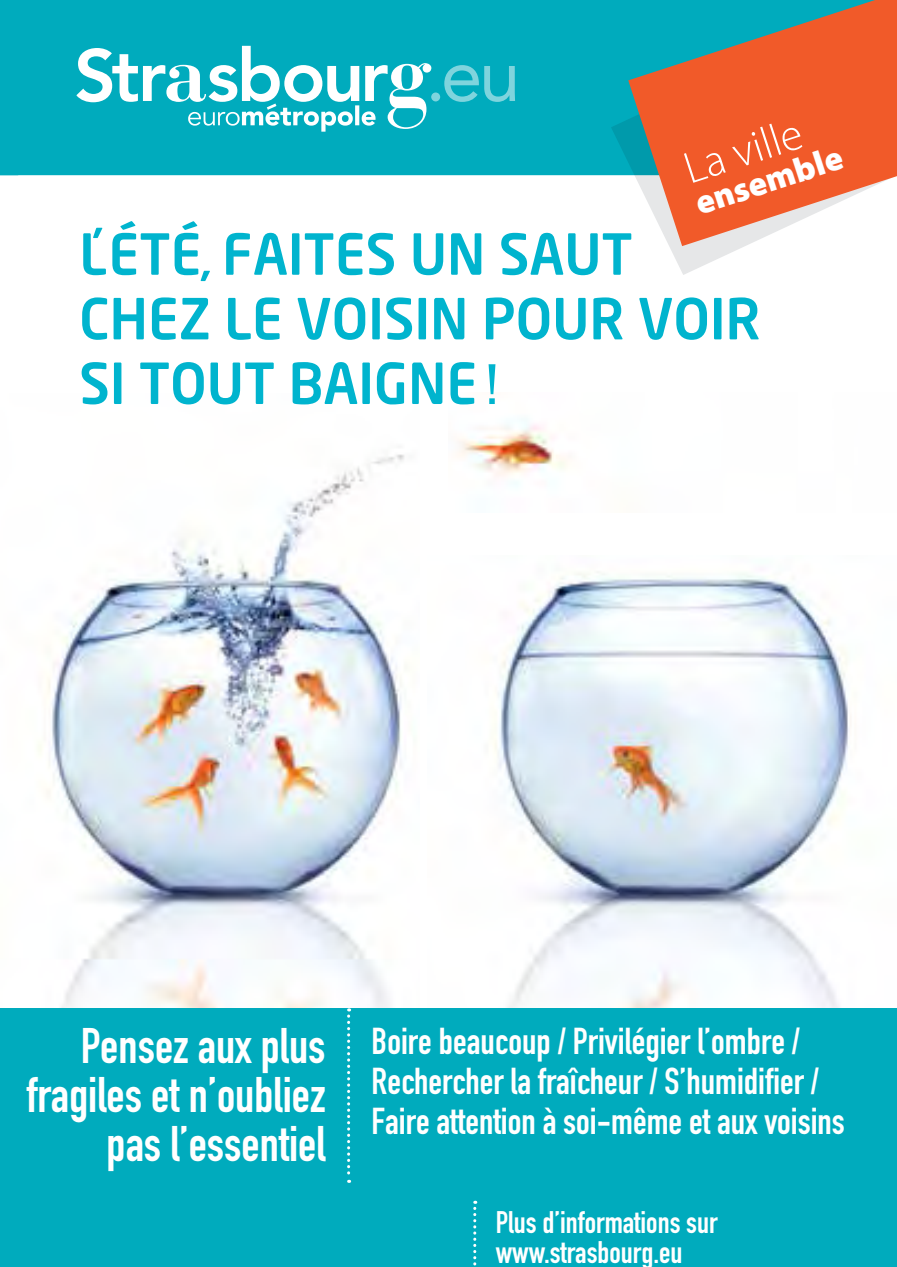
<style>
.page{position:relative;width:897px;height:1267px;background:#fff}
.page>*{position:absolute;margin:0;border:0;box-sizing:border-box;transform-origin:0 0}
.t1{font:500 55.8px/64.7px "Neo Sans";color:#00b4ce;scale:.96 1}
.t2{font:49.2px/49.2px "DIN Engschrift Alternate";color:#fff;text-align:right}
.t3{font:300 45.15px "Myriad Pro";color:#fff}
.t4{font:36.9px/40px "DIN Engschrift Alternate";color:#fff}
.t5{font:900 34.5px "Myriad Pro";color:#fff}
.t6{font:30.75px/30.8px "DIN Engschrift Alternate";color:#fff}
.s1{font-family:"DIN Engschrift Alternate";font-weight:400}
</style>
<div class="page">
<img style="left:38px;top:454px;width:367px;height:554px">
<img style="left:493px;top:573px;width:358px;height:435px">
<img style="left:458px;top:419px;width:110px;height:67px">
<div style="left:0;top:1008px;width:896px;height:258px;background:#00abbd"></div>
<svg style="left:347px;top:1008px;width:3px;height:174px"></svg>
<svg style="left:473px;top:1200px;width:3px;height:67px"></svg>
<svg style="left:93px;top:228px;width:9px;height:10px"></svg>
<svg style="left:201px;top:271px;width:9px;height:10px"></svg>
<svg style="left:120px;top:221px;width:15px;height:9px"></svg>
<svg style="left:182px;top:221px;width:15px;height:9px"></svg>
<div style="left:0;top:0;width:611px;height:175px;background:#00abbd"></div>
<svg style="left:611px;top:0;width:134px;height:275px"></svg>
<svg style="left:628px;top:0;width:268px;height:246px;background:#c78063"></svg>
<div style="left:36px;top:19px;width:519px;height:135px;background:#00abbd"></div>
<svg style="left:76px;top:46px;width:439px;height:86px"></svg>
<h1 class="t1" style="left:79px;top:226px;width:570px">LETE FAITES UN SAUT</h1>
<h1 class="t1" style="left:115px;top:226px;width:540px">ETE FAITES UN SAUT</h1>
<p class="t3" style="left:677px;top:146px;width:123px;rotate:-18deg">La ville</p>
<p class="t5" style="left:690px;top:185px;width:154px;rotate:-18deg">ensemble</p>
<h1 class="t1" style="left:79px;top:290px;width:711px">CHEZ LE VOISIN POUR VOIR<br>SI TOUT BAIGNE <span class="s1">!</span></h1>
<h2 class="t2" style="left:26px;top:1021px;width:300px">Pensez aux plus fragiles et n’oubliez pas l’essentiel</h2>
<p class="t4" style="left:371px;top:1020px;width:474px">Boire beaucoup / Privilégier l’ombre /<br>Rechercher la fraîcheur / S’humidifier /<br>Faire attention à soi-même et aux voisins</p>
<p class="t6" style="left:495px;top:1206px;width:223px">Plus d’informations sur www.strasbourg.eu</p>
</div>
